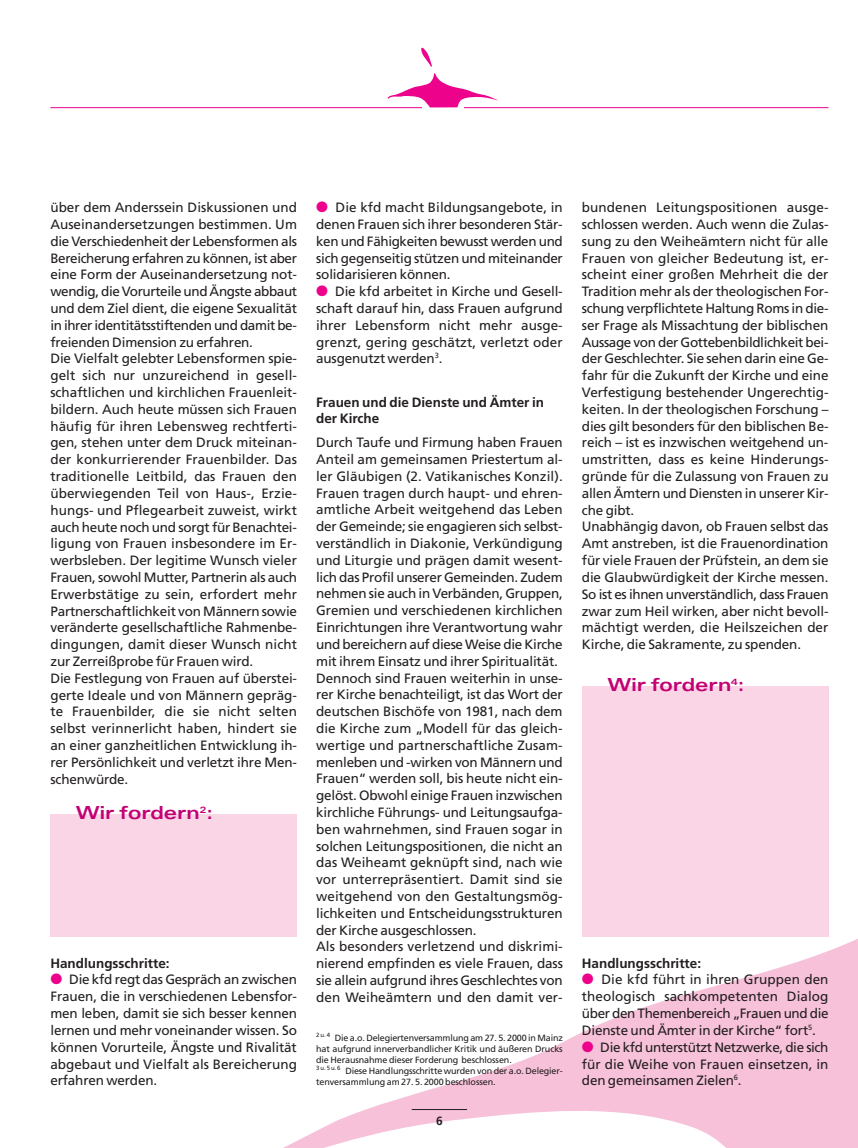
<style>
.page{position:relative;width:858px;height:1148px;background:#fff}
.page>*{position:absolute;margin:0;border:0;box-sizing:border-box;transform-origin:0 0}
.t1{font:700 expanded 18px "Univers";color:#c30175}
.t2{font:13.5px/16.8px "Frutiger";letter-spacing:-.01em;color:#231f20;text-align:justify}
.t3{font:700 13.5px/15.3px "Frutiger";color:#231f20}
.t4{font:700 12px "Frutiger";color:#231f20}
.t5{font:9px/10.8px "Frutiger";letter-spacing:-.01em;color:#231f20;text-align:justify}
.t6{font:6px "Frutiger";color:#231f20}
.s1{color:#ed028c}
</style>
<div class="page">
<svg style="left:285px;top:936px;width:573px;height:211px"></svg>
<div style="left:50px;top:814px;width:247px;height:123px;background:#fad5e5"></div>
<hr style="left:50px;top:107px;width:779px;height:1px;background:#ed028c">
<div style="left:423px;top:104px;width:41px;height:12px;background:#fff"></div>
<svg style="left:421px;top:47px;width:11px;height:20px"></svg>
<svg style="left:387px;top:73px;width:111px;height:34px"></svg>
<hr style="left:412px;top:1109px;width:55px;height:1px;background:#231f20">
<div style="left:582px;top:686px;width:247px;height:250px;background:#fad5e5"></div>
<p class="t2" style="left:50px;top:200px;width:248px;text-align:left">über dem Anderssein Diskussionen und Auseinandersetzungen bestimmen. Um die Verschiedenheit der Lebensformen als Bereicherung erfahren zu können, ist aber eine Form der Auseinandersetzung not&shy;wendig, die Vorurteile und Ängste abbaut und dem Ziel dient, die eigene Sexualität in ihrer identitätsstiftenden und damit be&shy;freienden Dimension zu erfahren.<br>Die Vielfalt gelebter Lebensformen spie&shy;gelt sich nur unzureichend in gesell&shy;schaftlichen und kirchlichen Frauenleit&shy;bildern. Auch heute müssen sich Frauen häufig für ihren Lebensweg rechtferti&shy;gen, stehen unter dem Druck miteinan&shy;der konkurrierender Frauenbilder. Das traditionelle Leitbild, das Frauen den überwiegenden Teil von Haus-, Erzie&shy;hungs- und Pflegearbeit zuweist, wirkt auch heute noch und sorgt für Benachtei&shy;ligung von Frauen insbesondere im Er&shy;werbsleben. Der legitime Wunsch vieler Frauen, sowohl Mutter, Partnerin als auch Erwerbstätige zu sein, erfordert mehr Partnerschaftlichkeit von Männern sowie veränderte gesellschaftliche Rahmenbe&shy;dingungen, damit dieser Wunsch nicht zur Zerreißprobe für Frauen wird.<br>Die Festlegung von Frauen auf überstei&shy;gerte Ideale und von Männern gepräg&shy;te Frauenbilder, die sie nicht selten selbst verinnerlicht haben, hindert sie an einer ganzheitlichen Entwicklung ih&shy;rer Persönlichkeit und verletzt ihre Men&shy;schenwürde.</p>
<h1 class="t1" style="left:76px;top:806px;width:139px">Wir fordern<sup>2</sup>:</h1>
<p class="t3" style="left:50px;top:956px;width:121px">Handlungsschritte:</p>
<p class="t2" style="left:50px;top:972px;width:248px"><span class="s1">●</span> Die kfd regt das Gespräch an zwischen Frauen, die in verschiedenen Lebensfor&shy;men leben, damit sie sich besser kennen lernen und mehr voneinander wissen. So können Vorurteile, Ängste und Rivalität abgebaut und Vielfalt als Bereicherung erfahren werden.</p>
<p class="t2" style="left:316px;top:200px;width:248px"><span class="s1">●</span> Die kfd macht Bildungsangebote, in denen Frauen sich ihrer besonderen Stär&shy;ken und Fähigkeiten bewusst werden und sich gegenseitig stützen und miteinander solidarisieren können.</p>
<p class="t2" style="left:316px;top:284px;width:248px"><span class="s1">●</span> Die kfd arbeitet in Kirche und Gesell&shy;schaft darauf hin, dass Frauen aufgrund ihrer Lebensform nicht mehr ausge&shy;grenzt, gering geschätzt, verletzt oder ausgenutzt werden<sup>3</sup>.</p>
<p class="t3" style="left:316px;top:396px;width:229px">Frauen und die Dienste und Ämter in der Kirche</p>
<p class="t2" style="left:316px;top:435px;width:248px;text-align:left">Durch Taufe und Firmung haben Frauen Anteil am gemeinsamen Priestertum al&shy;ler Gläubigen (2. Vatikanisches Konzil).<br>Frauen tragen durch haupt- und ehren&shy;amtliche Arbeit weitgehend das Leben der Gemeinde; sie engagieren sich selbst&shy;verständlich in Diakonie, Verkündigung und Liturgie und prägen damit wesent&shy;lich das Profil unserer Gemeinden. Zudem nehmen sie auch in Verbänden, Gruppen, Gremien und verschiedenen kirchlichen Einrichtungen ihre Verantwortung wahr und bereichern auf diese Weise die Kirche mit ihrem Einsatz und ihrer Spiritualität.<br>Dennoch sind Frauen weiterhin in unse&shy;rer Kirche benachteiligt, ist das Wort der deutschen Bischöfe von 1981, nach dem die Kirche zum „Modell für das gleich&shy;wertige und partnerschaftliche Zusam&shy;menleben und -wirken von Männern und Frauen“ werden soll, bis heute nicht ein&shy;gelöst. Obwohl einige Frauen inzwischen kirchliche Führungs- und Leitungsaufga&shy;ben wahrnehmen, sind Frauen sogar in solchen Leitungspositionen, die nicht an das Weiheamt geknüpft sind, nach wie vor unterrepräsentiert. Damit sind sie weitgehend von den Gestaltungsmög&shy;lichkeiten und Entscheidungsstrukturen der Kirche ausgeschlossen.<br>Als besonders verletzend und diskrimi&shy;nierend empfinden es viele Frauen, dass sie allein aufgrund ihres Geschlechtes von den Weiheämtern und den damit ver-</p>
<p class="t6" style="left:316px;top:1032px;width:15px">2 u. 4</p>
<p class="t5" style="left:316px;top:1033px;width:248px;text-indent:19px">Die a.o. Delegiertenversammlung am 27. 5. 2000 in Mainz hat aufgrund innerverbandlicher Kritik und äußeren Drucks die Herausnahme dieser Forderung beschlossen.</p>
<p class="t6" style="left:316px;top:1065px;width:26px">3 u. 5 u. 6</p>
<p class="t5" style="left:316px;top:1066px;width:248px;text-indent:29px">Diese Handlungsschritte wurden von der a.o. Delegier&shy;tenversammlung am 27. 5. 2000 beschlossen.</p>
<p class="t4" style="left:436px;top:1115px;width:8px">6</p>
<p class="t2" style="left:582px;top:200px;width:248px;text-align:left">bundenen Leitungspositionen ausge&shy;schlossen werden. Auch wenn die Zulas&shy;sung zu den Weiheämtern nicht für alle Frauen von gleicher Bedeutung ist, er&shy;scheint einer großen Mehrheit die der Tradition mehr als der theologischen For&shy;schung verpflichtete Haltung Roms in die&shy;ser Frage als Missachtung der biblischen Aussage von der Gottebenbildlichkeit bei&shy;der Geschlechter. Sie sehen darin eine Ge&shy;fahr für die Zukunft der Kirche und eine Verfestigung bestehender Ungerechtig&shy;keiten. In der theologischen Forschung – dies gilt besonders für den biblischen Be&shy;reich – ist es inzwischen weitgehend un&shy;umstritten, dass es keine Hinderungs&shy;gründe für die Zulassung von Frauen zu allen Ämtern und Diensten in unserer Kir&shy;che gibt.<br>Unabhängig davon, ob Frauen selbst das Amt anstreben, ist die Frauenordination für viele Frauen der Prüfstein, an dem sie die Glaubwürdigkeit der Kirche messen.<br>So ist es ihnen unverständlich, dass Frauen zwar zum Heil wirken, aber nicht bevoll&shy;mächtigt werden, die Heilszeichen der Kirche, die Sakramente, zu spenden.</p>
<h1 class="t1" style="left:607px;top:678px;width:139px">Wir fordern<sup>4</sup>:</h1>
<p class="t3" style="left:582px;top:956px;width:121px">Handlungsschritte:</p>
<p class="t2" style="left:582px;top:972px;width:248px"><span class="s1">●</span> Die kfd führt in ihren Gruppen den theologisch sachkompetenten Dialog über den Themenbereich „Frauen und die Dienste und Ämter in der Kirche“ fort<sup>5</sup>.</p>
<p class="t2" style="left:582px;top:1039px;width:248px"><span class="s1">●</span> Die kfd unterstützt Netzwerke, die sich für die Weihe von Frauen einsetzen, in den gemeinsamen Zielen<sup>6</sup>.</p>
</div>
